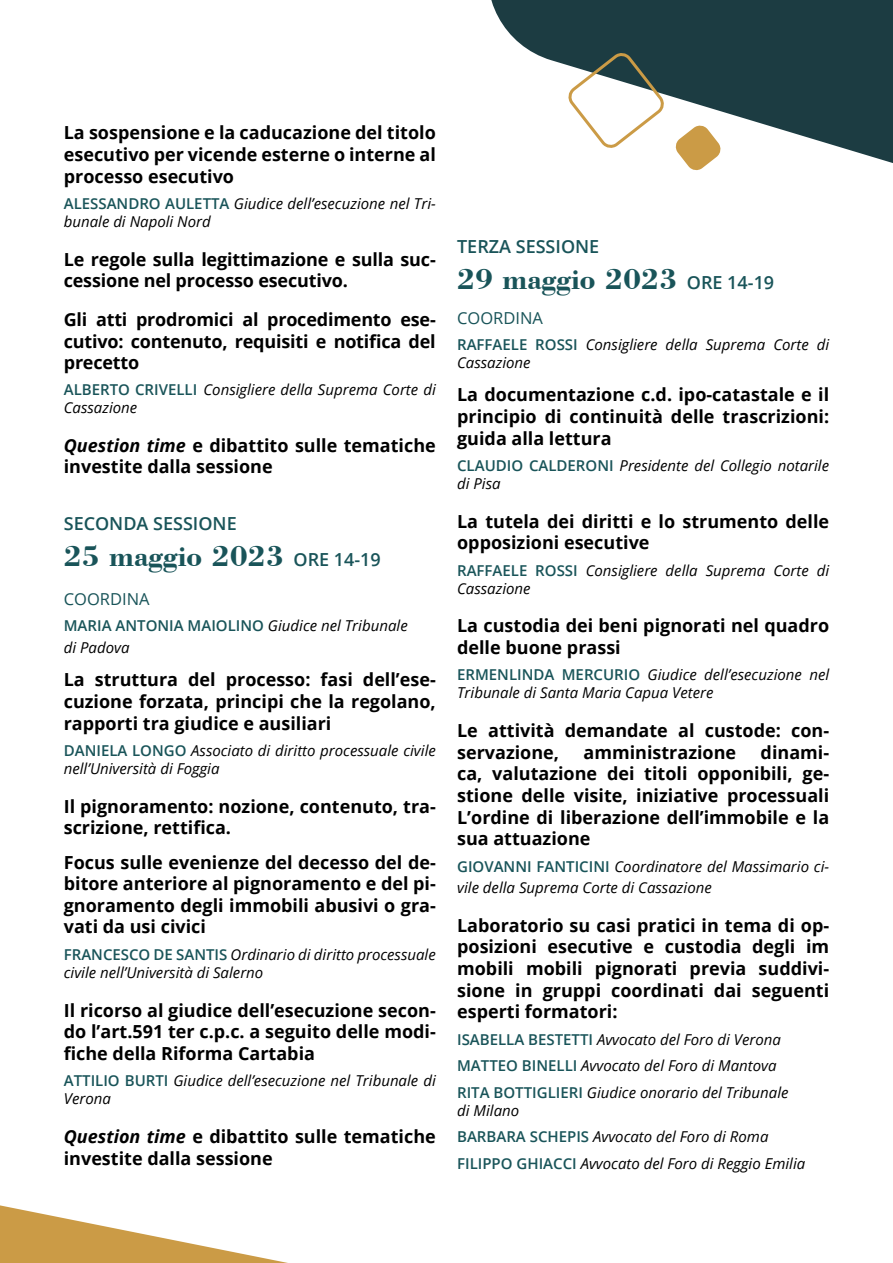
<style>
.page{position:relative;width:893px;height:1263px;background:#fff}
.page>*{position:absolute;margin:0;border:0;box-sizing:border-box;transform-origin:0 0}
.t1{font:700 30px "Bodoni BT";color:#195459}
.t2{font:700 18px/21.6px "Open Sans";color:#000;text-align:justify}
.t3{font:600 18px "Open Sans";color:#195459}
.t4{font:16.5px "Open Sans";color:#195459}
.t5{font:italic 15px/18px "Open Sans";color:#000}
.s1{font-weight:600;font-style:normal;color:#195459}
.s2{font-style:italic}
.s3{font-family:"Open Sans";font-weight:600;font-size:18px}
</style>
<div class="page">
<svg style="left:0;top:1205px;width:288px;height:58px"></svg>
<svg style="left:491px;top:0;width:402px;height:163px;fill:#1c3c42"></svg>
<svg style="left:564px;top:49px;width:104px;height:99px"></svg>
<svg style="left:675px;top:124px;width:47px;height:47px"></svg>
<p class="t2" style="left:64px;top:122px;width:374px">La sospensione e la caducazione del titolo esecutivo per vicende esterne o interne al processo esecutivo</p>
<p class="t5" style="left:64px;top:194px;width:374px"><span class="s1">ALESSANDRO AULETTA</span> Giudice dell’esecuzione nel Tri&shy;bunale di Napoli Nord</p>
<p class="t2" style="left:64px;top:248px;width:374px">Le regole sulla legittimazione e sulla suc&shy;cessione nel processo esecutivo.</p>
<p class="t2" style="left:64px;top:308px;width:374px">Gli atti prodromici al procedimento ese&shy;cutivo: contenuto, requisiti e notifica del precetto</p>
<p class="t5" style="left:64px;top:380px;width:374px"><span class="s1">ALBERTO CRIVELLI</span> Consigliere della Suprema Corte di<br>Cassazione</p>
<p class="t2" style="left:64px;top:434px;width:374px"><span class="s2">Question time</span> e dibattito sulle tematiche investite dalla sessione</p>
<p class="t3" style="left:64px;top:511px;width:174px">SECONDA SESSIONE</p>
<h1 class="t1" style="left:64px;top:538px;width:319px">25 maggio 2023 <span class="s3">ORE 14-19</span></h1>
<p class="t4" style="left:64px;top:588px;width:87px">COORDINA</p>
<p class="t5" style="left:64px;top:614px;width:345px;line-height:22.2px"><span class="s1">MARIA ANTONIA MAIOLINO</span> Giudice nel Tribunale di Padova</p>
<p class="t2" style="left:64px;top:669px;width:374px">La struttura del processo: fasi dell’ese&shy;cuzione forzata, principi che la regolano, rapporti tra giudice e ausiliari</p>
<p class="t5" style="left:64px;top:741px;width:374px"><span class="s1">DANIELA LONGO</span> Associato di diritto processuale civile nell’Università di Foggia</p>
<p class="t2" style="left:64px;top:795px;width:374px">Il pignoramento: nozione, contenuto, tra&shy;scrizione, rettifica.</p>
<p class="t2" style="left:64px;top:851px;width:374px">Focus sulle evenienze del decesso del de&shy;bitore anteriore al pignoramento e del pi&shy;gnoramento degli immobili abusivi o gra&shy;vati da usi civici</p>
<p class="t5" style="left:64px;top:945px;width:374px"><span class="s1">FRANCESCO DE SANTIS</span> Ordinario di diritto processuale civile nell’Università di Salerno</p>
<p class="t2" style="left:64px;top:999px;width:374px">Il ricorso al giudice dell’esecuzione secon&shy;do l’art.591 ter c.p.c. a seguito delle modi&shy;fiche della Riforma Cartabia</p>
<p class="t5" style="left:64px;top:1071px;width:374px"><span class="s1">ATTILIO BURTI</span> Giudice dell’esecuzione nel Tribunale di<br>Verona</p>
<p class="t2" style="left:64px;top:1125px;width:374px"><span class="s2">Question time</span> e dibattito sulle tematiche investite dalla sessione</p>
<p class="t3" style="left:457px;top:235px;width:144px">TERZA SESSIONE</p>
<h1 class="t1" style="left:457px;top:261px;width:319px">29 maggio 2023 <span class="s3">ORE 14-19</span></h1>
<p class="t4" style="left:457px;top:307px;width:87px">COORDINA</p>
<p class="t5" style="left:457px;top:335px;width:374px"><span class="s1">RAFFAELE ROSSI</span> Consigliere della Suprema Corte di<br>Cassazione</p>
<p class="t2" style="left:457px;top:383px;width:374px">La documentazione c.d. ipo-catastale e il principio di continuità delle trascrizioni: guida alla lettura</p>
<p class="t5" style="left:457px;top:456px;width:374px"><span class="s1">CLAUDIO CALDERONI</span> Presidente del Collegio notarile di Pisa</p>
<p class="t2" style="left:457px;top:510px;width:374px">La tutela dei diritti e lo strumento delle opposizioni esecutive</p>
<p class="t5" style="left:457px;top:561px;width:374px"><span class="s1">RAFFAELE ROSSI</span> Consigliere della Suprema Corte di<br>Cassazione</p>
<p class="t2" style="left:457px;top:615px;width:374px">La custodia dei beni pignorati nel quadro delle buone prassi</p>
<p class="t5" style="left:457px;top:666px;width:374px"><span class="s1">ERMENLINDA MERCURIO</span> Giudice dell’esecuzione nel<br>Tribunale di Santa Maria Capua Vetere</p>
<p class="t2" style="left:457px;top:719px;width:374px">Le attività demandate al custode: con&shy;servazione,</p>
<p class="t2" style="left:457px;top:741px;width:374px;text-indent:303px">dinami&shy;ca, valutazione dei titoli opponibili, ge&shy;stione delle visite, iniziative processuali L’ordine di liberazione dell’immobile e la sua attuazione</p>
<p class="t5" style="left:457px;top:855px;width:374px;line-height:21.6px"><span class="s1">GIOVANNI FANTICINI</span> Coordinatore del Massimario ci&shy;vile della Suprema Corte di Cassazione</p>
<p class="t2" style="left:457px;top:914px;width:374px">Laboratorio su casi pratici in tema di op&shy;posizioni esecutive e custodia degli im mobili mobili pignorati previa suddivi&shy;sione in gruppi coordinati dai seguenti esperti formatori:</p>
<p class="t5" style="left:457px;top:1025px;width:333px;line-height:26.5px"><span class="s1">ISABELLA BESTETTI</span> Avvocato del Foro di Verona<br><span class="s1">MATTEO BINELLI</span> Avvocato del Foro di Mantova<br><span class="s1">RITA BOTTIGLIERI</span> Giudice onorario del Tribunale</p>
<p class="t5" style="left:457px;top:1097px;width:350px;line-height:26.5px">di Milano<br><span class="s1">BARBARA SCHEPIS</span> Avvocato del Foro di Roma<br><span class="s1">FILIPPO GHIACCI</span> Avvocato del Foro di Reggio Emilia</p>
<p class="t2" style="left:583px;top:741px;width:154px">amministrazione</p>
</div>
